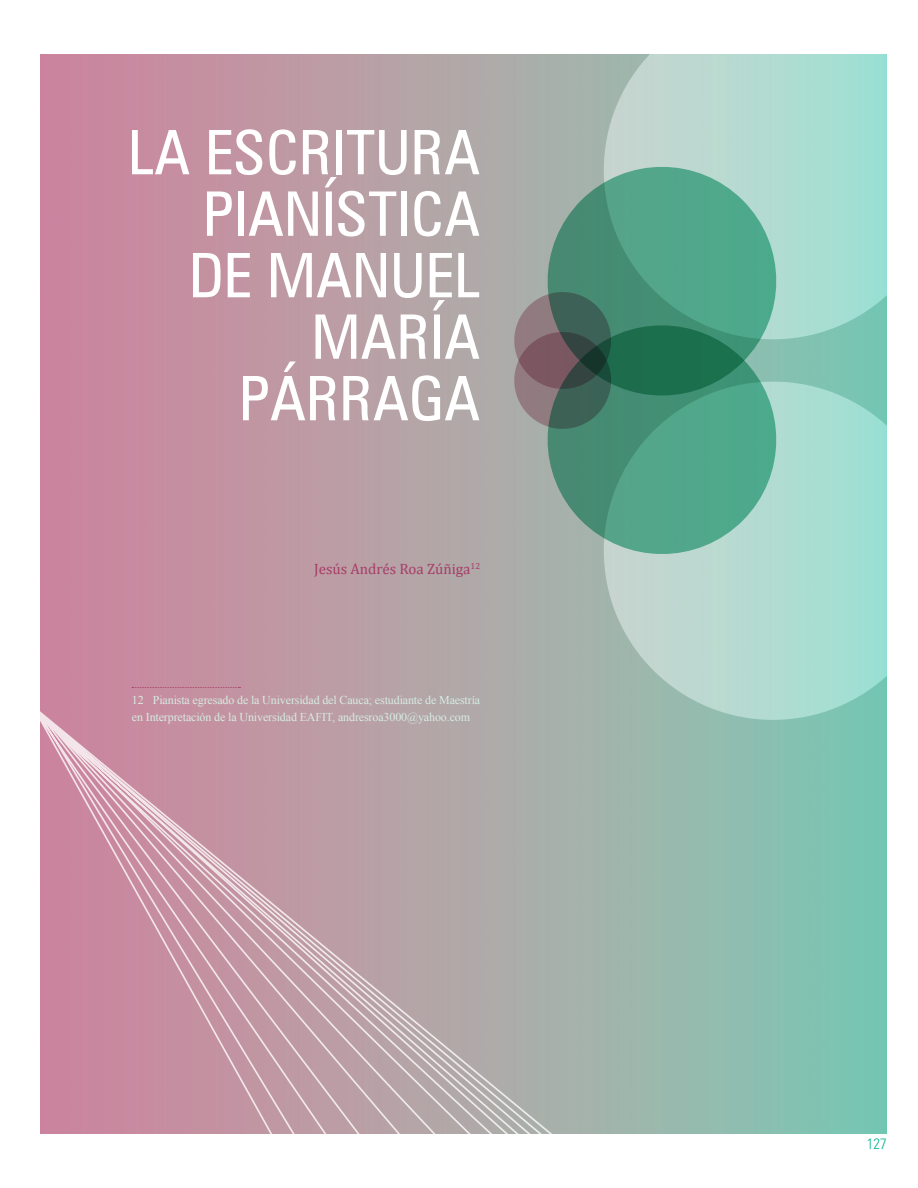
<style>
.page{position:relative;width:918px;height:1188px;background:#fff}
.page>*{position:absolute;margin:0;border:0;box-sizing:border-box;transform-origin:0 0}
.t1{font:condensed 61.5px/61.5px "Zurich BT";color:#fff;text-align:right}
.t2{font:15px "Cambria";color:#a73c67}
.t3{font:300 condensed 15px "Univers LT Std";color:#0eb690}
.t4{font:12px/16.5px "Times New Roman";letter-spacing:-.01em;color:#d6ece3}
</style>
<div class="page">
<img style="left:41px;top:55px;width:846px;height:1079px">
<svg style="left:587px;top:365px;width:300px;height:371px;background:#a6d3c8"></svg>
<svg style="left:536px;top:407px;width:251px;height:158px;background:#6bab96"></svg>
<svg style="left:587px;top:54px;width:300px;height:302px;background:#a9d7cc"></svg>
<svg style="left:536px;top:156px;width:251px;height:251px;background:#5ea38b"></svg>
<svg style="left:510px;top:287px;width:106px;height:147px;background:#61706a"></svg>
<svg style="left:40px;top:707px;width:517px;height:427px;background:#bf9da7"></svg>
<svg style="left:132px;top:687px;width:108px;height:1px"></svg>
<h1 class="t1" style="left:128px;top:121px;width:354px">LA ESCRITURA<br>PIANÍSTICA<br>DE MANUEL<br>MARÍA<br>PÁRRAGA</h1>
<p class="t2" style="left:314px;top:560px;width:168px">Jesús Andrés Roa Zúñiga<sup>12</sup></p>
<p class="t4" style="left:132px;top:692px;width:350px">12 Pianista egresado de la Universidad del Cauca; estudiante de Maestría en Interpretación de la Universidad EAFIT, andresroa3000@yahoo.com</p>
<p class="t3" style="left:867px;top:1135px;width:21px">127</p>
</div>
